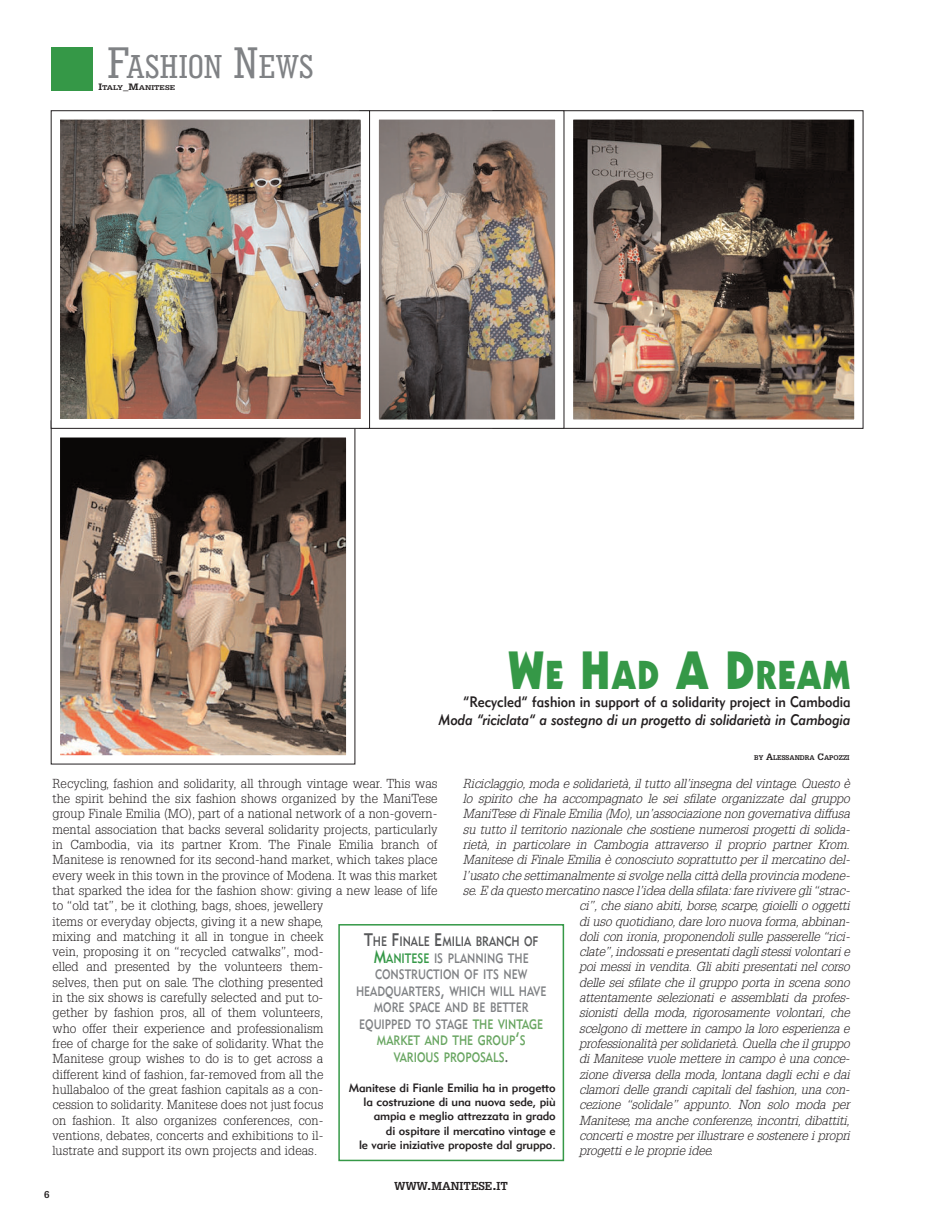
<style>
.page{position:relative;width:927px;height:1225px;background:#fff}
.page>*{position:absolute;margin:0;border:0;box-sizing:border-box;transform-origin:0 0}
.t1{font:39.3px "Geometric 231 BT Heavy C";letter-spacing:.025em;color:#359847;scale:.9 1}
.t2{font:500 condensed 33.75px "Geometric Slab 703 BT";letter-spacing:.015em;color:#808285}
.t3{font:15px "Geometric 415 BT Medium Italic A";color:#231f20;scale:.9 1}
.t4{font:15px "Geometric 415 BT Medium A";color:#231f20;scale:.9 1}
.t5{font:13.5px/16.5px "Geometric 415 BT Medium A";color:#808285;text-align:center;scale:.8 1}
.t6{font:italic 300 12.75px "Glypha";letter-spacing:-.01em;color:#231f20}
.t7{font:300 12.75px/15.3px "Glypha";letter-spacing:.005em;color:#231f20}
.t8{font:12px/14.4px "Geometric 415 BT Medium A";letter-spacing:-.01em;color:#231f20;text-align:right}
.t9{font:700 11.25px "Glypha";color:#231f20}
.t10{font:700 9.75px "Glypha";color:#231f20}
.t11{font:700 6.75px "Glypha";color:#231f20}
.t12{font:700 6.75px "Glypha";color:#231f20;scale:1.2 1}
.s1{font-size:45px}
.s2{font-size:9px}
.s3{font-size:52.5px}
.s4{font-size:18px;color:#57585a}
.s5{color:#57585a}
.s6{font-size:18px;color:#359847}
.s7{color:#359847}
.s8{font-size:18px}
.s9{color:#69a662}
.s10{font-size:18px;color:#69a662}
.s11{font-size:15px}
</style>
<div class="page">
<img style="left:61px;top:438px;width:284px;height:316px">
<div style="left:51px;top:428px;width:304px;height:336px;border:9px solid #fff"></div>
<img style="left:574px;top:121px;width:279px;height:297px">
<div style="left:564px;top:111px;width:299px;height:317px;border:9px solid #fff"></div>
<img style="left:380px;top:121px;width:174px;height:297px">
<div style="left:370px;top:111px;width:194px;height:317px;border:9px solid #fff"></div>
<img style="left:61px;top:121px;width:299px;height:297px">
<div style="left:51px;top:111px;width:319px;height:317px;border:9px solid #fff"></div>
<div style="left:338px;top:924px;width:226px;height:237px;border:2px solid #359847"></div>
<div style="left:51px;top:48px;width:41px;height:43px;background:#359847"></div>
<h2 class="t2" style="left:107px;top:55px;width:208px"><span class="s1">F</span>ASHION <span class="s1">N</span>EWS</h2>
<p class="t12" style="left:98px;top:84px;width:65px"><span class="s2">I</span>TALY<span class="s2">_M</span>ANITESE</p>
<h1 class="t1" style="left:508px;top:661px;width:382px"><span class="s3">W</span>E <span class="s3">H</span>AD <span class="s3">A D</span>REAM</h1>
<p class="t4" style="left:463px;top:696px;width:432px">“Recycled” fashion in support of a solidarity project in Cambodia</p>
<p class="t3" style="left:439px;top:714px;width:459px">Moda “riciclata” a sostegno di un progetto di solidarietà in Cambogia</p>
<p class="t11" style="left:754px;top:753px;width:97px">BY <span class="s2">A</span>LESSANDRA <span class="s2">C</span>APOZZI</p>
<p class="t7" style="left:53px;top:776px;width:386px">Recycling, fashion and solidarity, all through vintage wear. This was the spirit behind the six fashion shows organized by the ManiTese group Finale Emilia (MO), part of a national network of a non-govern&shy;mental association that backs several solidarity projects, particularly in Cambodia, via its partner Krom. The Finale Emilia branch of Manitese is renowned for its second-hand market, which takes place every week in this town in the province of Modena. It was this market that sparked the idea for the fashion show: giving a new lease of life to “old tat”, be it clothing, bags, shoes, jewellery<br>items or everyday objects, giving it a new shape,<br>mixing and matching it all in tongue in cheek<br>vein, proposing it on “recycled catwalks”, mod-<br>elled and presented by the volunteers them-<br>selves, then put on sale. The clothing presented<br>in the six shows is carefully selected and put to-<br>gether by fashion pros, all of them volunteers,<br>who offer their experience and professionalism<br>free of charge for the sake of solidarity. What the<br>Manitese group wishes to do is to get across a<br>different kind of fashion, far-removed from all the<br>hullabaloo of the great fashion capitals as a con-<br>cession to solidarity. Manitese does not just focus<br>on fashion. It also organizes conferences, con-<br>ventions, debates, concerts and exhibitions to il-<br>lustrate and support its own projects and ideas.</p>
<p class="t6" style="left:463px;top:778px;width:388px">Riciclaggio, moda e solidarietà, il tutto all’insegna del vintage. Questo è</p>
<p class="t6" style="left:463px;top:794px;width:388px">lo spirito che ha accompagnato le sei sfilate organizzate dal gruppo</p>
<p class="t6" style="left:463px;top:809px;width:388px">ManiTese di Finale Emilia (Mo), un’associazione non governativa diffusa</p>
<p class="t6" style="left:463px;top:824px;width:388px">su tutto il territorio nazionale che sostiene numerosi progetti di solida-</p>
<p class="t6" style="left:463px;top:840px;width:388px">rietà, in particolare in Cambogia attraverso il proprio partner Krom.</p>
<p class="t6" style="left:463px;top:855px;width:388px">Manitese di Finale Emilia è conosciuto soprattutto per il mercatino del-</p>
<p class="t6" style="left:463px;top:870px;width:388px">l’usato che settimanalmente si svolge nella città della provincia modene-</p>
<p class="t6" style="left:463px;top:885px;width:388px">se. E da questo mercatino nasce l’idea della sfilata: fare rivivere gli “strac-</p>
<p class="t6" style="left:579px;top:901px;width:272px">ci”, che siano abiti, borse, scarpe, gioielli o oggetti</p>
<p class="t6" style="left:579px;top:916px;width:272px">di uso quotidiano, dare loro nuova forma, abbinan-</p>
<p class="t6" style="left:579px;top:931px;width:272px">doli con ironia, proponendoli sulle passerelle “rici-</p>
<p class="t6" style="left:579px;top:947px;width:272px">clate”, indossati e presentati dagli stessi volontari e</p>
<p class="t6" style="left:579px;top:962px;width:272px">poi messi in vendita. Gli abiti presentati nel corso</p>
<p class="t6" style="left:579px;top:977px;width:272px">delle sei sfilate che il gruppo porta in scena sono</p>
<p class="t6" style="left:579px;top:993px;width:272px">attentamente selezionati e assemblati da profes-</p>
<p class="t6" style="left:579px;top:1008px;width:272px">sionisti della moda, rigorosamente volontari, che</p>
<p class="t6" style="left:579px;top:1023px;width:272px">scelgono di mettere in campo la loro esperienza e</p>
<p class="t6" style="left:579px;top:1038px;width:272px">professionalità per solidarietà. Quella che il gruppo</p>
<p class="t6" style="left:579px;top:1054px;width:272px">di Manitese vuole mettere in campo è una conce-</p>
<p class="t6" style="left:579px;top:1069px;width:272px">zione diversa della moda, lontana dagli echi e dai</p>
<p class="t6" style="left:579px;top:1084px;width:272px">clamori delle grandi capitali del fashion, una con-</p>
<p class="t6" style="left:579px;top:1100px;width:272px">cezione “solidale” appunto. Non solo moda per</p>
<p class="t6" style="left:579px;top:1115px;width:272px">Manitese, ma anche conferenze, incontri, dibattiti,</p>
<p class="t6" style="left:579px;top:1130px;width:272px">concerti e mostre per illustrare e sostenere i propri</p>
<p class="t6" style="left:579px;top:1146px;width:136px">progetti e le proprie idee.</p>
<p class="t5" style="left:356px;top:934px;width:239px"><span class="s4">T</span><span class="s5">HE</span> <span class="s4">F</span><span class="s5">INALE</span> <span class="s4">E</span><span class="s5">MILIA BRANCH OF<br></span><span class="s6">M</span><span class="s7">ANITESE</span> IS PLANNING THE<br>CONSTRUCTION OF ITS NEW<br>HEADQUARTERS<span class="s8">,</span> WHICH WILL HAVE<br>MORE SPACE AND BE BETTER<br>EQUIPPED TO STAGE <span class="s9">THE VINTAGE<br>MARKET AND THE GROUP</span><span class="s10">’</span><span class="s9">S<br>VARIOUS PROPOSALS</span><span class="s4">.</span></p>
<p class="t8" style="left:349px;top:1081px;width:208px">Manitese di Fianle Emilia ha in progetto la costruzione di una nuova sede, più ampia e meglio attrezzata in grado<br>di ospitare il mercatino vintage e<br>le varie iniziative proposte dal gruppo.</p>
<p class="t10" style="left:44px;top:1189px;width:7px">6</p>
<p class="t9" style="left:394px;top:1180px;width:115px">WWW<span class="s11">.</span>MANITESE<span class="s11">.</span>IT</p>
</div>
